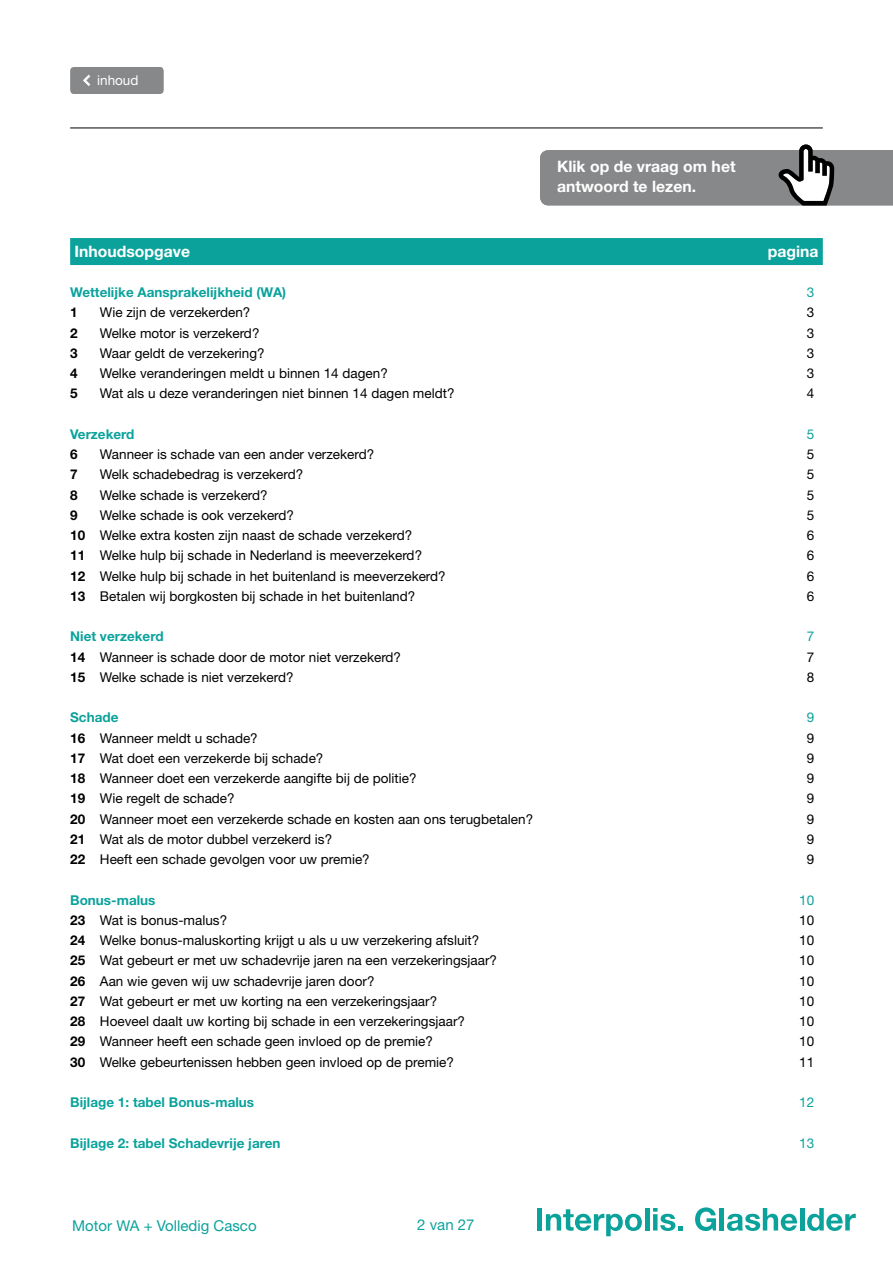
<style>
.page{position:relative;width:893px;height:1263px;background:#fff}
.page>*{position:absolute;margin:0;border:0;box-sizing:border-box;transform-origin:0 0}
.t1{font:700 15.75px/20.2px "Helvetica Neue LT Std";color:#fff}
.t2{font:15px "Helvetica Neue LT Std";color:#0ba29c}
.t3{font:13.5px "Helvetica Neue LT Std";color:#000}
.t4{font:700 13.5px "Helvetica Neue LT Std";color:#0ba29c}
.t5{font:13.5px "Helvetica Neue LT Std";color:#0ba29c}
.t6{font:700 13.5px "Helvetica Neue LT Std";color:#000}
.t7{font:13.5px "Helvetica Neue LT Std";color:#fff}
.s1{font-weight:700}
</style>
<div class="page">
<hr style="left:70px;top:128px;width:753px;height:1px;background:#000">
<div style="left:537px;top:1208px;width:5px;height:22px;background:#0ba29c"></div>
<svg style="left:546px;top:1209px;width:96px;height:27px"></svg>
<hr style="left:645px;top:1208px;width:4px;height:22px;background:#0ba29c">
<svg style="left:653px;top:1208px;width:30px;height:23px"></svg>
<svg style="left:695px;top:1207px;width:21px;height:24px"></svg>
<hr style="left:720px;top:1208px;width:4px;height:22px;background:#0ba29c">
<svg style="left:727px;top:1208px;width:70px;height:23px"></svg>
<hr style="left:800px;top:1208px;width:4px;height:22px;background:#0ba29c">
<svg style="left:807px;top:1208px;width:49px;height:23px"></svg>
<div style="left:70px;top:67px;width:94px;height:27px;background:#87888a"></div>
<div style="left:70px;top:238px;width:753px;height:27px;background:#0ba29c"></div>
<svg style="left:540px;top:145px;width:353px;height:60px;background:#909192"></svg>
<p class="t7" style="left:97px;top:72px;width:43px">inhoud</p>
<p class="t1" style="left:557px;top:156px;width:180px">Klik op de vraag om het antwoord te lezen.</p>
<p class="t1" style="left:74px;top:240px;width:117px">Inhoudsopgave</p>
<p class="t1" style="left:768px;top:240px;width:52px">pagina</p>
<p class="t4" style="left:70px;top:284px;width:218px">Wettelijke Aansprakelijkheid (WA)</p>
<p class="t5" style="left:807px;top:284px;width:9px">3</p>
<p class="t6" style="left:70px;top:304px;width:9px">1</p>
<p class="t3" style="left:100px;top:304px;width:152px">Wie zijn de verzekerden?</p>
<p class="t3" style="left:807px;top:304px;width:9px">3</p>
<p class="t6" style="left:70px;top:324px;width:9px">2</p>
<p class="t3" style="left:100px;top:325px;width:161px">Welke motor is verzekerd?</p>
<p class="t3" style="left:807px;top:325px;width:9px">3</p>
<p class="t6" style="left:70px;top:345px;width:9px">3</p>
<p class="t3" style="left:100px;top:345px;width:166px">Waar geldt de verzekering?</p>
<p class="t3" style="left:807px;top:345px;width:9px">3</p>
<p class="t6" style="left:70px;top:365px;width:9px">4</p>
<p class="t3" style="left:100px;top:365px;width:289px">Welke veranderingen meldt u binnen 14 dagen?</p>
<p class="t3" style="left:807px;top:365px;width:9px">3</p>
<p class="t6" style="left:70px;top:385px;width:9px">5</p>
<p class="t3" style="left:100px;top:385px;width:356px">Wat als u deze veranderingen niet binnen 14 dagen meldt?</p>
<p class="t3" style="left:807px;top:385px;width:9px">4</p>
<p class="t4" style="left:70px;top:426px;width:66px">Verzekerd</p>
<p class="t5" style="left:807px;top:426px;width:9px">5</p>
<p class="t6" style="left:70px;top:446px;width:9px">6</p>
<p class="t3" style="left:100px;top:446px;width:276px">Wanneer is schade van een ander verzekerd?</p>
<p class="t3" style="left:807px;top:446px;width:9px">5</p>
<p class="t6" style="left:70px;top:466px;width:9px">7</p>
<p class="t3" style="left:100px;top:466px;width:205px">Welk schadebedrag is verzekerd?</p>
<p class="t3" style="left:807px;top:466px;width:9px">5</p>
<p class="t6" style="left:70px;top:486px;width:9px">8</p>
<p class="t3" style="left:100px;top:487px;width:169px">Welke schade is verzekerd?</p>
<p class="t3" style="left:807px;top:487px;width:9px">5</p>
<p class="t6" style="left:70px;top:507px;width:9px">9</p>
<p class="t3" style="left:100px;top:507px;width:196px">Welke schade is ook verzekerd?</p>
<p class="t3" style="left:807px;top:507px;width:9px">5</p>
<p class="t3" style="left:70px;top:527px;width:344px"><span class="s1">10</span> Welke extra kosten zijn naast de schade verzekerd?</p>
<p class="t3" style="left:807px;top:527px;width:9px">6</p>
<p class="t3" style="left:70px;top:547px;width:353px"><span class="s1">11</span> Welke hulp bij schade in Nederland is meeverzekerd?</p>
<p class="t3" style="left:807px;top:547px;width:9px">6</p>
<p class="t3" style="left:70px;top:568px;width:377px"><span class="s1">12</span> Welke hulp bij schade in het buitenland is meeverzekerd?</p>
<p class="t3" style="left:807px;top:568px;width:9px">6</p>
<p class="t3" style="left:70px;top:588px;width:347px"><span class="s1">13</span> Betalen wij borgkosten bij schade in het buitenland?</p>
<p class="t3" style="left:807px;top:588px;width:9px">6</p>
<p class="t4" style="left:70px;top:628px;width:95px">Niet verzekerd</p>
<p class="t5" style="left:807px;top:628px;width:9px">7</p>
<p class="t3" style="left:70px;top:649px;width:332px"><span class="s1">14</span> Wanneer is schade door de motor niet verzekerd?</p>
<p class="t3" style="left:807px;top:649px;width:9px">7</p>
<p class="t3" style="left:70px;top:669px;width:225px"><span class="s1">15</span> Welke schade is niet verzekerd?</p>
<p class="t3" style="left:807px;top:669px;width:9px">8</p>
<p class="t4" style="left:70px;top:709px;width:50px">Schade</p>
<p class="t5" style="left:807px;top:709px;width:9px">9</p>
<p class="t3" style="left:70px;top:730px;width:189px"><span class="s1">16</span> Wanneer meldt u schade?</p>
<p class="t3" style="left:807px;top:730px;width:9px">9</p>
<p class="t3" style="left:70px;top:750px;width:255px"><span class="s1">17</span> Wat doet een verzekerde bij schade?</p>
<p class="t3" style="left:807px;top:750px;width:9px">9</p>
<p class="t3" style="left:70px;top:770px;width:348px"><span class="s1">18</span> Wanneer doet een verzekerde aangifte bij de politie?</p>
<p class="t3" style="left:807px;top:770px;width:9px">9</p>
<p class="t3" style="left:70px;top:790px;width:166px"><span class="s1">19</span> Wie regelt de schade?</p>
<p class="t3" style="left:807px;top:790px;width:9px">9</p>
<p class="t3" style="left:70px;top:811px;width:464px"><span class="s1">20</span> Wanneer moet een verzekerde schade en kosten aan ons terugbetalen?</p>
<p class="t3" style="left:807px;top:811px;width:9px">9</p>
<p class="t3" style="left:70px;top:831px;width:264px"><span class="s1">21</span> Wat als de motor dubbel verzekerd is?</p>
<p class="t3" style="left:807px;top:831px;width:9px">9</p>
<p class="t3" style="left:70px;top:851px;width:301px"><span class="s1">22</span> Heeft een schade gevolgen voor uw premie?</p>
<p class="t3" style="left:807px;top:851px;width:9px">9</p>
<p class="t4" style="left:70px;top:891px;width:87px">Bonus-malus</p>
<p class="t5" style="left:799px;top:892px;width:17px">10</p>
<p class="t3" style="left:70px;top:912px;width:159px"><span class="s1">23</span> Wat is bonus-malus?</p>
<p class="t3" style="left:799px;top:912px;width:17px">10</p>
<p class="t3" style="left:70px;top:932px;width:411px"><span class="s1">24</span> Welke bonus-maluskorting krijgt u als u uw verzekering afsluit?</p>
<p class="t3" style="left:799px;top:932px;width:17px">10</p>
<p class="t3" style="left:70px;top:952px;width:428px"><span class="s1">25</span> Wat gebeurt er met uw schadevrije jaren na een verzekeringsjaar?</p>
<p class="t3" style="left:799px;top:952px;width:17px">10</p>
<p class="t3" style="left:70px;top:973px;width:306px"><span class="s1">26</span> Aan wie geven wij uw schadevrije jaren door?</p>
<p class="t3" style="left:799px;top:973px;width:17px">10</p>
<p class="t3" style="left:70px;top:993px;width:369px"><span class="s1">27</span> Wat gebeurt er met uw korting na een verzekeringsjaar?</p>
<p class="t3" style="left:799px;top:993px;width:17px">10</p>
<p class="t3" style="left:70px;top:1013px;width:396px"><span class="s1">28</span> Hoeveel daalt uw korting bij schade in een verzekeringsjaar?</p>
<p class="t3" style="left:799px;top:1013px;width:17px">10</p>
<p class="t3" style="left:70px;top:1033px;width:364px"><span class="s1">29</span> Wanneer heeft een schade geen invloed op de premie?</p>
<p class="t3" style="left:799px;top:1033px;width:17px">10</p>
<p class="t3" style="left:70px;top:1054px;width:385px"><span class="s1">30</span> Welke gebeurtenissen hebben geen invloed op de premie?</p>
<p class="t3" style="left:799px;top:1054px;width:17px">11</p>
<p class="t4" style="left:70px;top:1094px;width:186px">Bijlage 1: tabel Bonus-malus</p>
<p class="t5" style="left:799px;top:1094px;width:17px">12</p>
<p class="t4" style="left:70px;top:1134px;width:212px">Bijlage 2: tabel Schadevrije jaren</p>
<p class="t5" style="left:799px;top:1135px;width:17px">13</p>
<p class="t2" style="left:72px;top:1216px;width:186px">Motor WA + Volledig Casco</p>
<p class="t2" style="left:417px;top:1216px;width:59px">2 van 27</p>
</div>
